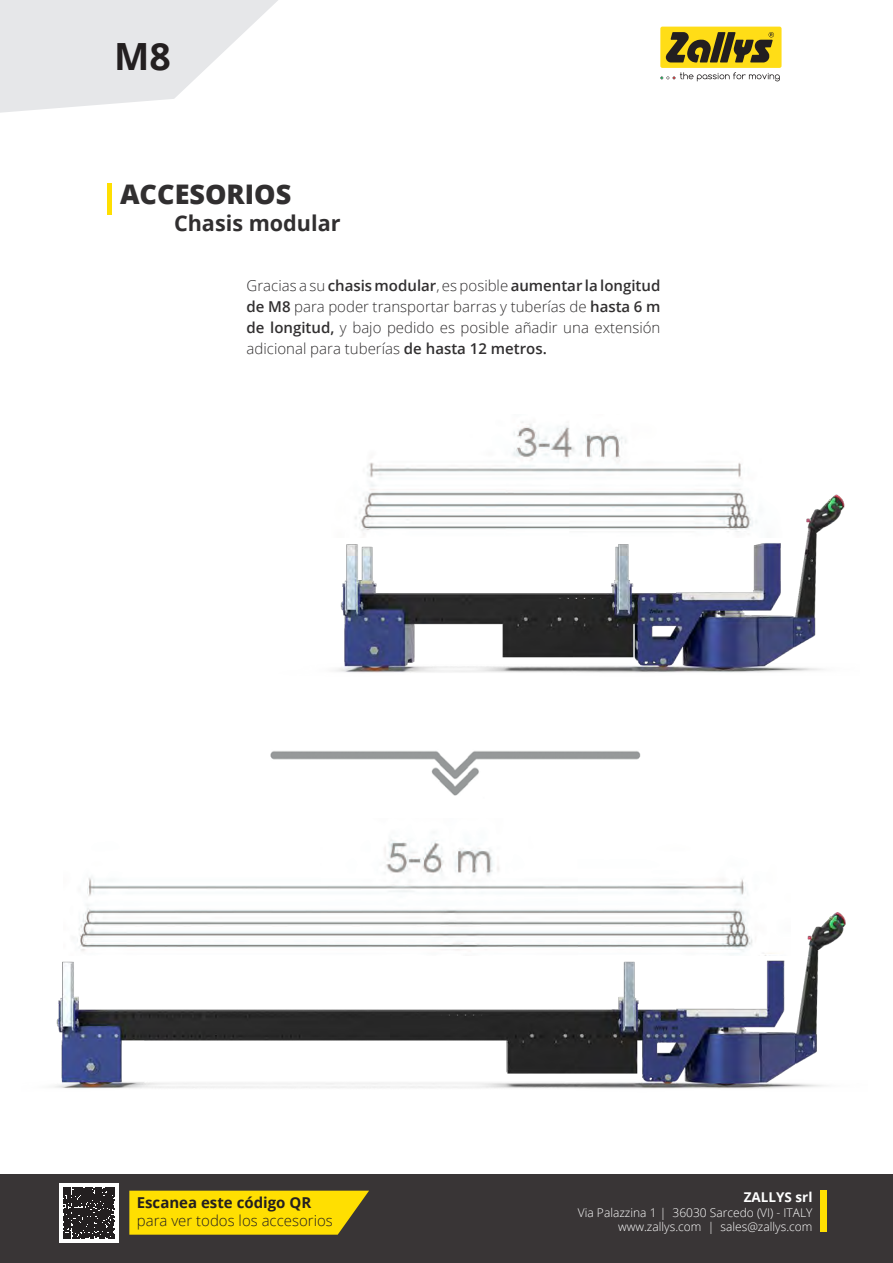
<style>
.page{position:relative;width:893px;height:1263px;background:#fff}
.page>*{position:absolute;margin:0;border:0;box-sizing:border-box;transform-origin:0 0}
.t1{font:700 37.5px "Open Sans";color:#231f20}
.t2{font:800 27px "Open Sans";color:#312f30}
.t3{font:700 21.6px "Open Sans";color:#312f30}
.t4{font:300 15px/21px "Open Sans";color:#312f30;text-align:justify}
.t5{font:300 15px "Open Sans";color:#231f20}
.t6{font:700 15px "Open Sans";color:#231f20}
.t7{font:700 13.5px "Open Sans";color:#fff}
.t8{font:300 12px "Open Sans";color:#fff}
.s1{font-weight:600}
</style>
<div class="page">
<img style="left:53px;top:839px;width:793px;height:250px">
<div style="left:0;top:1175px;width:893px;height:88px;background:#393536"></div>
<svg style="left:0;top:0;width:278px;height:113px"></svg>
<svg style="left:660px;top:72px;width:120px;height:9px"></svg>
<div style="left:660px;top:27px;width:121px;height:41px;background:#ffdd17;border-radius:2px"></div>
<svg style="left:666px;top:32px;width:108px;height:31px"></svg>
<div style="left:820px;top:1189px;width:6px;height:42px;background:#ffdf01"></div>
<div style="left:107px;top:183px;width:5px;height:32px;background:#ffdf01"></div>
<img style="left:270px;top:751px;width:371px;height:45px">
<div style="left:60px;top:1183px;width:59px;height:59px;background:#fff"></div>
<img style="left:335px;top:421px;width:510px;height:252px">
<svg style="left:64px;top:1187px;width:51px;height:51px;background:#373334"></svg>
<svg style="left:129px;top:1191px;width:240px;height:44px;background:#f0d204"></svg>
<p class="t1" style="left:114px;top:30px;width:58px">M8</p>
<p class="t2" style="left:120px;top:174px;width:173px">ACCESORIOS</p>
<p class="t3" style="left:174px;top:208px;width:168px">Chasis modular</p>
<p class="t4" style="left:247px;top:275px;width:415px">Gracias a su <span class="s1">chasis modular</span>, es posible <span class="s1">aumentar la longitud de M8</span> para poder transportar barras y tuberías de <span class="s1">hasta 6 m de longitud,</span> y bajo pedido es posible añadir una extensión adicional para tuberías <span class="s1">de hasta 12 metros.</span></p>
<p class="t6" style="left:137px;top:1192px;width:176px">Escanea este código QR</p>
<p class="t5" style="left:137px;top:1210px;width:198px">para ver todos los accesorios</p>
<p class="t7" style="left:744px;top:1188px;width:70px">ZALLYS srl</p>
<p class="t8" style="left:578px;top:1204px;width:236px">Via Palazzina 1 | 36030 Sarcedo (VI) - ITALY</p>
<p class="t8" style="left:618px;top:1218px;width:196px">www.zallys.com | sales@zallys.com</p>
</div>
